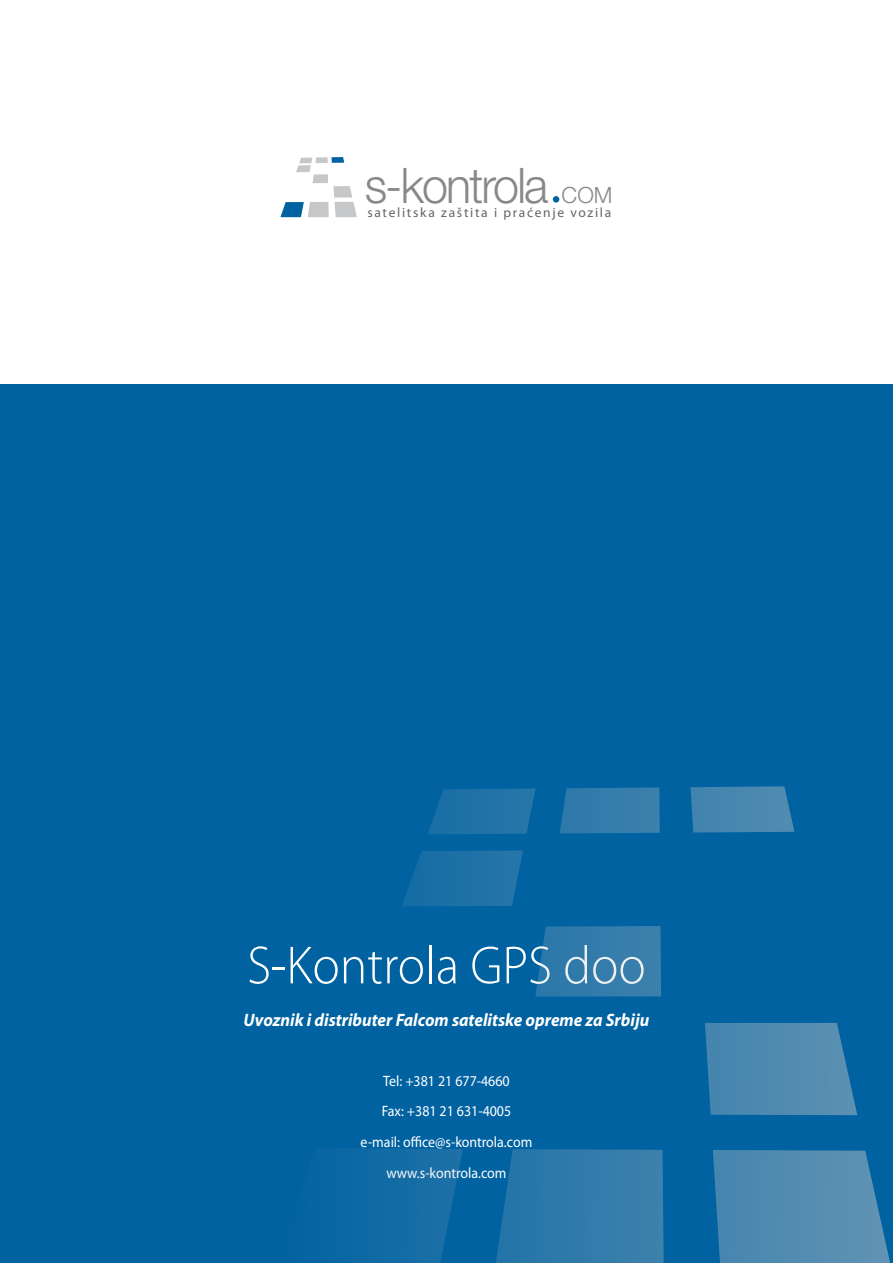
<style>
.page{position:relative;width:893px;height:1263px;background:#fff}
.page>*{position:absolute;margin:0;border:0;box-sizing:border-box;transform-origin:0 0}
.t1{font:300 54px "Myriad Pro";color:#fff;scale:.95 1}
.t2{font:300 49.05px "Helvetica Neue";letter-spacing:-.04em;color:#87888a;scale:.95 1}
.t3{font:italic 700 18px "Myriad Pro";color:#fff;scale:.95 1}
.t4{font:15px/30.8px "Myriad Pro";color:#fff;text-align:center;scale:.93 1}
.t5{font:13.5px "Myriad Pro";letter-spacing:.125em;color:#646567}
.s1{font-size:22.35px}
</style>
<div class="page">
<div style="left:0;top:384px;width:893px;height:879px;background:#0062a1"></div>
<svg style="left:280px;top:157px;width:77px;height:60px"></svg>
<div style="left:553px;top:196px;width:6px;height:7px;background:#0062a1;border-radius:50%"></div>
<svg style="left:428px;top:788px;width:108px;height:46px;background:#1c70a6"></svg>
<svg style="left:402px;top:850px;width:121px;height:56px;background:#196ea5"></svg>
<svg style="left:535px;top:926px;width:126px;height:70px;background:#307aaa"></svg>
<svg style="left:705px;top:1023px;width:152px;height:92px;background:#4886ae"></svg>
<svg style="left:713px;top:1150px;width:177px;height:113px;background:#4b88af"></svg>
<svg style="left:496px;top:1149px;width:168px;height:114px;background:#2d79a9"></svg>
<svg style="left:343px;top:1149px;width:120px;height:114px"></svg>
<svg style="left:560px;top:787px;width:100px;height:46px;background:#317baa"></svg>
<svg style="left:690px;top:786px;width:104px;height:46px;background:#4384ad"></svg>
<h2 class="t2" style="left:365px;top:155px;width:262px">s-kontrola <span class="s1">COM</span></h2>
<p class="t5" style="left:367px;top:204px;width:245px">satelitska zaštita i praćenje vozila</p>
<h1 class="t1" style="left:247px;top:933px;width:421px">S-Kontrola GPS doo</h1>
<p class="t3" style="left:244px;top:1008px;width:429px">Uvoznik i distributer Falcom satelitske opreme za Srbiju</p>
<p class="t4" style="left:361px;top:1065px;width:186px">Tel: +381 21 677-4660<br>Fax: +381 21 631-4005 e-mail: office@s-kontrola.com www.s-kontrola.com</p>
</div>
